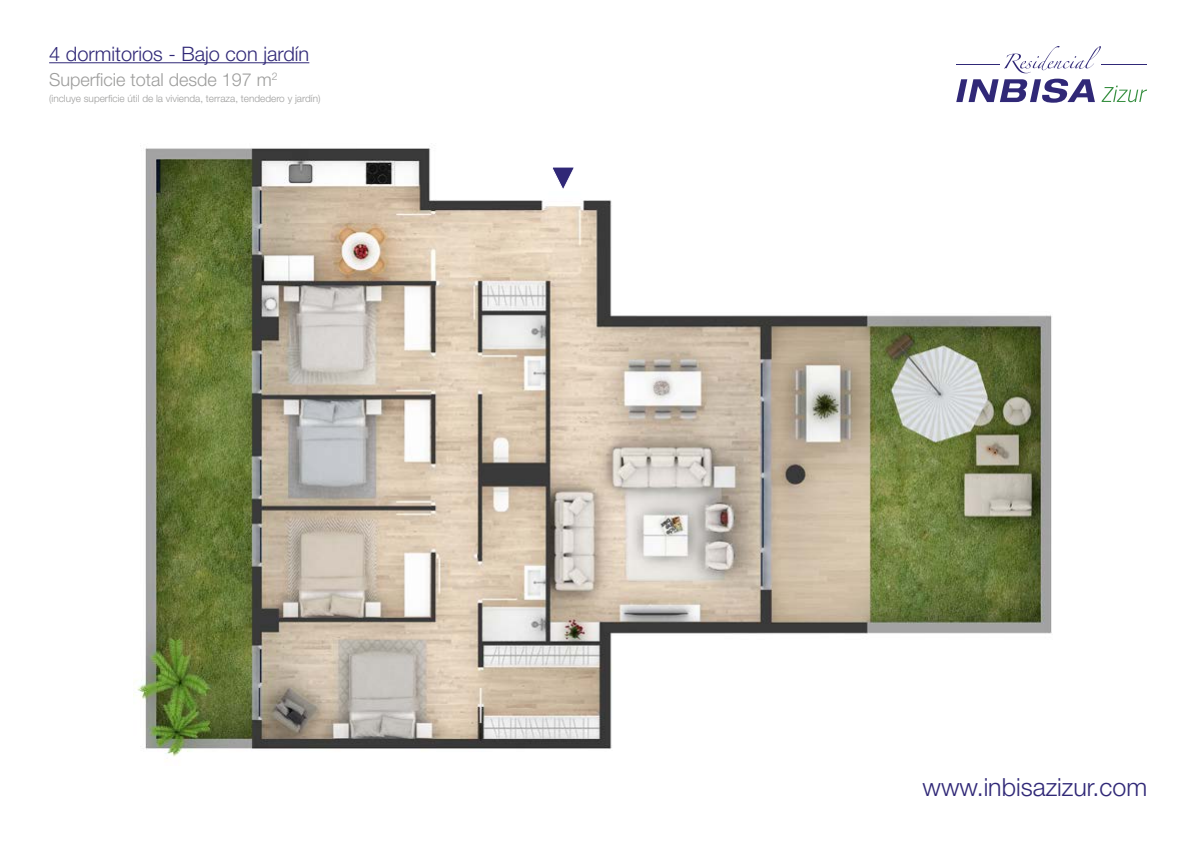
<style>
.page{position:relative;width:1191px;height:842px;background:#fff}
.page>*{position:absolute;margin:0;border:0;box-sizing:border-box;transform-origin:0 0}
.t1{font:300 25px "Helvetica Neue LT Std";color:#302877}
.t2{font:300 20px "Helvetica Neue LT Std";color:#302877}
.t3{font:300 18px "Helvetica Neue LT Std";color:#9d9d9c}
.t4{font:300 10px "Helvetica Neue LT Std";color:#9d9d9c}
</style>
<div class="page">
<svg style="left:956px;top:79px;width:139px;height:24px"></svg>
<svg style="left:1101px;top:86px;width:46px;height:16px"></svg>
<svg style="left:1004px;top:46px;width:97px;height:27px"></svg>
<hr style="left:956px;top:65px;width:43px;height:1px;background:#302877">
<hr style="left:1101px;top:65px;width:46px;height:1px;background:#302877">
<img style="left:134px;top:148px;width:918px;height:609px">
<hr style="left:49px;top:62px;width:260px;height:1px;background:#302877">
<svg style="left:550px;top:166px;width:26px;height:25px"></svg>
<h2 class="t2" style="left:49px;top:41px;width:262px">4 dormitorios - Bajo con jardín</h2>
<h3 class="t3" style="left:49px;top:68px;width:230px">Superficie total desde 197 m<sup>2</sup></h3>
<p class="t4" style="left:49px;top:93px;width:273px">(incluye superficie útil de la vivienda, terraza, tendedero y jardín)</p>
<h1 class="t1" style="left:922px;top:772px;width:226px">www.inbisazizur.com</h1>
</div>
